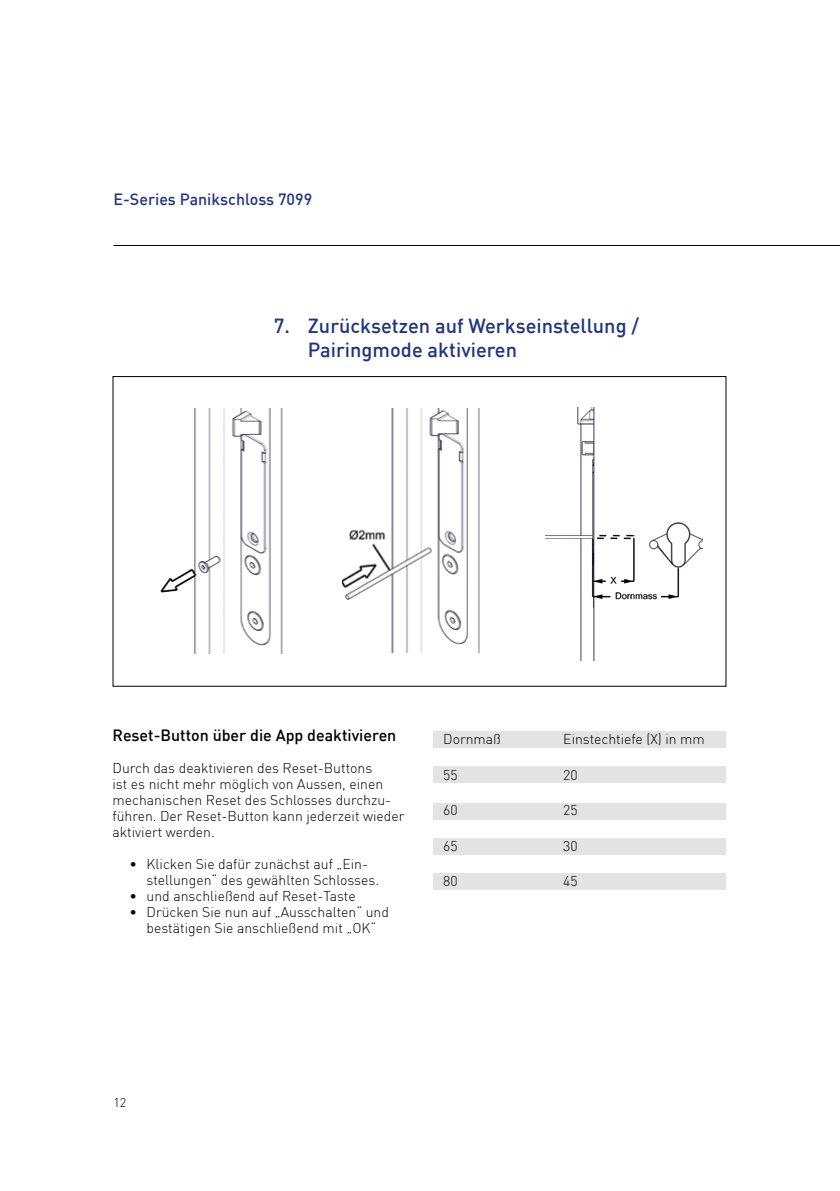
<style>
.page{position:relative;width:840px;height:1191px;background:#fff}
.page>*{position:absolute;margin:0;border:0;box-sizing:border-box;transform-origin:0 0}
.t1{font:500 20px/24px "DIN";color:#1e3582}
.t2{font:500 16px "DIN";color:#000}
.t3{font:500 16px "DIN";color:#1e3582}
.t4{font:300 14px/16px "DIN";color:#000}
.t5{font:300 12.6px "DIN";color:#000}
</style>
<div class="page">
<hr style="left:113px;top:245px;width:726px;height:1px;background:#000">
<div style="left:432px;top:731px;width:293px;height:17px;background:#e3e3e3"></div>
<div style="left:432px;top:766px;width:293px;height:16px;background:#e3e3e3"></div>
<div style="left:432px;top:803px;width:293px;height:16px;background:#e3e3e3"></div>
<div style="left:432px;top:837px;width:293px;height:17px;background:#e3e3e3"></div>
<div style="left:432px;top:872px;width:293px;height:17px;background:#e3e3e3"></div>
<img style="left:342px;top:409px;width:138px;height:244px">
<img style="left:545px;top:407px;width:157px;height:254px">
<img style="left:160px;top:408px;width:123px;height:246px">
<p class="t3" style="left:113px;top:189px;width:200px">E-Series Panikschloss 7099</p>
<h1 class="t1" style="left:308px;top:313px;width:332px;text-indent:-34px">7. Zurücksetzen auf Werkseinstellung /<br>Pairingmode aktivieren</h1>
<p class="t2" style="left:112px;top:725px;width:285px">Reset-Button über die App deaktivieren</p>
<p class="t4" style="left:112px;top:760px;width:293px">Durch das deaktivieren des Reset-Buttons<br>ist es nicht mehr möglich von Aussen, einen mechanischen Reset des Schlosses durchzu&shy;führen. Der Reset-Button kann jederzeit wieder aktiviert werden.</p>
<p class="t4" style="left:146px;top:856px;width:234px;text-indent:-17px">• Klicken Sie dafür zunächst auf „Ein&shy;stellungen“ des gewählten Schlosses.</p>
<p class="t4" style="left:129px;top:888px;width:227px">• und anschließend auf Reset-Taste</p>
<p class="t4" style="left:129px;top:904px;width:261px;text-align:center">• Drücken Sie nun auf „Ausschalten“ und bestätigen Sie anschließend mit „OK“</p>
<p class="t4" style="left:443px;top:731px;width:59px">Dornmaß</p>
<p class="t4" style="left:563px;top:731px;width:143px">Einstechtiefe (X) in mm</p>
<p class="t4" style="left:443px;top:766px;width:16px">55</p>
<p class="t4" style="left:563px;top:766px;width:16px">20</p>
<p class="t4" style="left:443px;top:802px;width:16px">60</p>
<p class="t4" style="left:563px;top:802px;width:16px">25</p>
<p class="t4" style="left:443px;top:837px;width:16px">65</p>
<p class="t4" style="left:563px;top:837px;width:16px">30</p>
<p class="t4" style="left:443px;top:873px;width:16px">80</p>
<p class="t4" style="left:563px;top:873px;width:16px">45</p>
<p class="t5" style="left:113px;top:1094px;width:14px">12</p>
</div>
